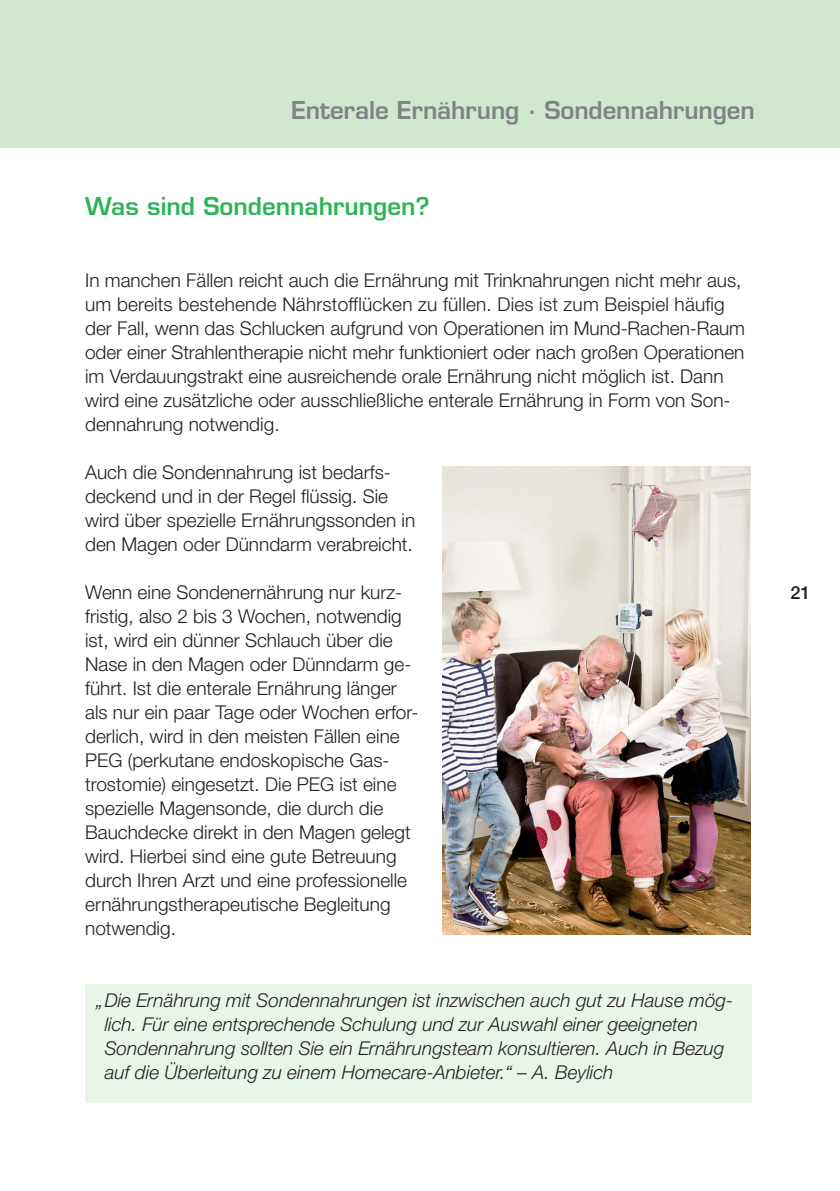
<style>
.page{position:relative;width:840px;height:1191px;background:#fff}
.page>*{position:absolute;margin:0;border:0;box-sizing:border-box;transform-origin:0 0}
.t1{font:600 24px "Eurostile";letter-spacing:-.005em;color:#808285}
.t2{font:600 24px "Eurostile";color:#2eb457}
.t3{font:300 19px/24px "Helvetica Neue";color:#231f20}
.t4{font:italic 300 19px/24px "Helvetica Neue";color:#231f20}
.t5{font:500 18px "Helvetica Neue";color:#231f20}
</style>
<div class="page">
<div style="left:0;top:0;width:839px;height:147px;background:#cfe8cf"></div>
<div style="left:85px;top:984px;width:666px;height:119px;background:#eaf5e9"></div>
<img style="left:442px;top:466px;width:308px;height:468px">
<p class="t1" style="left:291px;top:101px;width:465px">Enterale Ernährung · Sondennahrungen</p>
<p class="t2" style="left:85px;top:197px;width:346px">Was sind Sondennahrungen?</p>
<p class="t3" style="left:85px;top:270px;width:661px">In manchen Fällen reicht auch die Ernährung mit Trinknahrungen nicht mehr aus, um bereits bestehende Nährstofflücken zu füllen. Dies ist zum Beispiel häufig der Fall, wenn das Schlucken aufgrund von Operationen im Mund-Rachen-Raum oder einer Strahlentherapie nicht mehr funktioniert oder nach großen Operationen im Verdauungstrakt eine ausreichende orale Ernährung nicht möglich ist. Dann wird eine zusätzliche oder ausschließliche enterale Ernährung in Form von Son&shy;dennahrung notwendig.</p>
<p class="t3" style="left:85px;top:462px;width:331px">Auch die Sondennahrung ist bedarfs - deckend und in der Regel flüssig. Sie wird über spezielle Ernährungssonden in den Magen oder Dünndarm verabreicht.</p>
<p class="t3" style="left:85px;top:582px;width:335px">Wenn eine Sondenernährung nur kurz&shy;fristig, also 2 bis 3 Wochen, notwendig ist, wird ein dünner Schlauch über die Nase in den Magen oder Dünndarm ge&shy;führt. Ist die enterale Ernährung länger als nur ein paar Tage oder Wochen erfor&shy;derlich, wird in den meisten Fällen eine PEG (perkutane endoskopische Gas&shy;trostomie) eingesetzt. Die PEG ist eine spezielle Magensonde, die durch die Bauchdecke direkt in den Magen gelegt wird. Hierbei sind eine gute Betreuung durch Ihren Arzt und eine professionelle ernährungstherapeutische Begleitung notwendig.</p>
<p class="t4" style="left:105px;top:990px;width:629px;text-indent:-8px">„Die Ernährung mit Sondennahrungen ist inzwischen auch gut zu Hause mög&shy;lich. Für eine entsprechende Schulung und zur Auswahl einer geeigneten Sondennahrung sollten Sie ein Ernährungsteam konsultieren. Auch in Bezug auf die Überleitung zu einem Homecare-Anbieter.“ – A. Beylich</p>
<p class="t5" style="left:790px;top:586px;width:21px">21</p>
</div>
